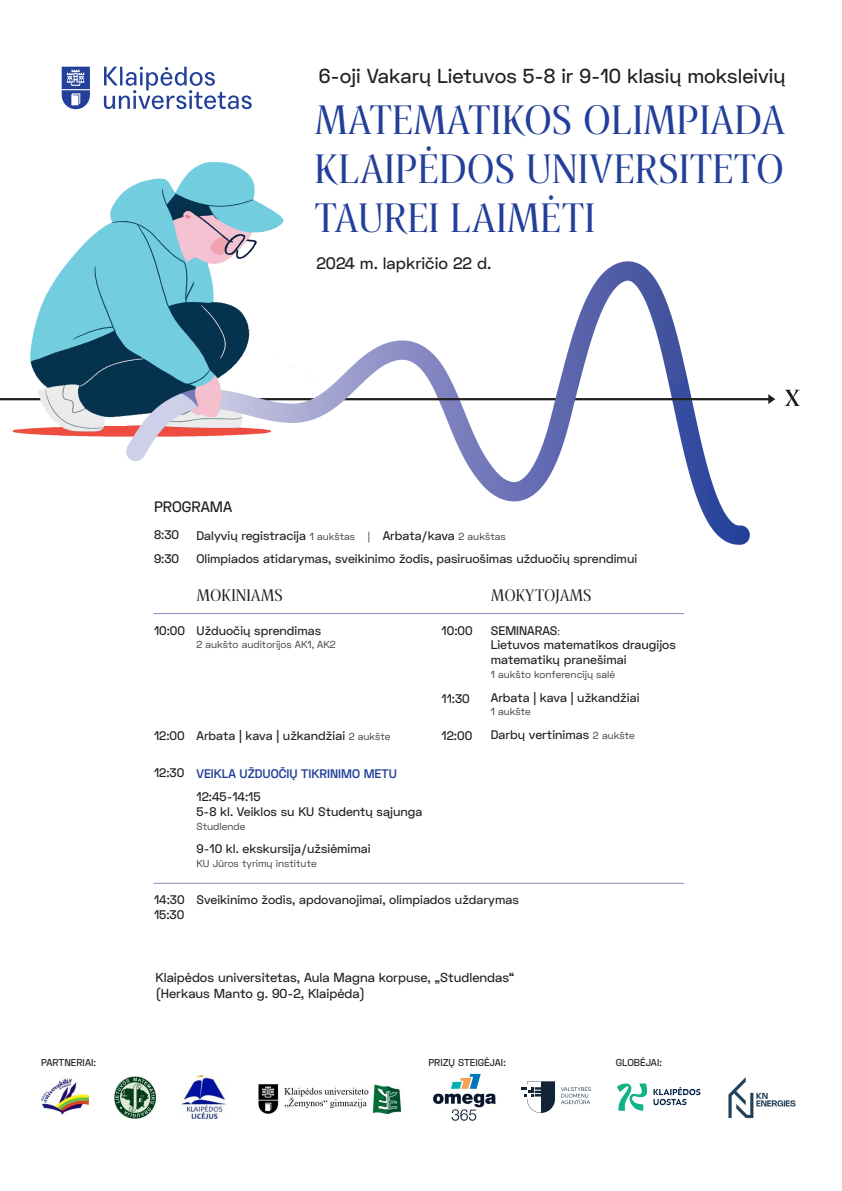
<style>
.page{position:relative;width:842px;height:1191px;background:#fff}
.page>*{position:absolute;margin:0;border:0;box-sizing:border-box;transform-origin:0 0}
.t1{font:38.8px/48.7px "Rando Display";color:#223f99;text-align:justify}
.t2{font:500 20.2px "Space Grotesk";color:#231f20}
.t3{font:500 16.6px "Space Grotesk";color:#231f20}
.t4{font:15.9px "Rando Display";color:#231f20}
.t5{font:15.8px "Rando Display";color:#231f20}
.t6{font:500 15.1px "Space Grotesk";color:#231f20}
.t7{font:500 13px/15.3px "Space Grotesk";color:#231f20}
.t8{font:500 12.5px/14.7px "Space Grotesk";color:#231f20}
.t9{font:600 12.5px "Space Grotesk";color:#223f99}
.t10{font:10.2px "Space Grotesk";color:#3e3e3f}
.t11{font:500 10px "Space Grotesk";color:#231f20}
.s1{font-weight:400;font-size:10.2px;color:#3e3e3f}
</style>
<div class="page">
<img style="left:0;top:162px;width:800px;height:382px">
<hr style="left:154px;top:613px;width:530px;height:1px;background:#8588c2">
<hr style="left:154px;top:883px;width:530px;height:1px;background:#8588c2">
<svg style="left:62px;top:67px;width:190px;height:42px"></svg>
<img style="left:41px;top:1078px;width:48px;height:37px">
<img style="left:258px;top:1084px;width:144px;height:31px">
<img style="left:114px;top:1076px;width:42px;height:42px">
<img style="left:617px;top:1083px;width:84px;height:28px">
<img style="left:728px;top:1077px;width:68px;height:41px">
<img style="left:433px;top:1073px;width:63px;height:48px">
<svg style="left:561px;top:1086px;width:30px;height:18px"></svg>
<svg style="left:521px;top:1081px;width:34px;height:32px"></svg>
<img style="left:182px;top:1075px;width:45px;height:43px">
<h2 class="t2" style="left:319px;top:63px;width:468px">6-oji Vakarų Lietuvos 5-8 ir 9-10 klasių moksleivių</h2>
<h1 class="t1" style="left:314px;top:95px;width:473px">MATEMATIKOS OLIMPIADA KLAIPĖDOS UNIVERSITETO TAUREI LAIMĖTI</h1>
<h3 class="t3" style="left:316px;top:253px;width:177px">2024 m. lapkričio 22 d.</h3>
<p class="t6" style="left:154px;top:497px;width:80px">PROGRAMA</p>
<p class="t8" style="left:196px;top:523px;width:442px;line-height:23.8px">Dalyvių registracija <span class="s1">1 aukštas |</span> Arbata/kava <span class="s1">2 aukštas<br></span>Olimpiados atidarymas, sveikinimo žodis, pasiruošimas užduočių sprendimui</p>
<p class="t4" style="left:196px;top:583px;width:88px">MOKINIAMS</p>
<p class="t8" style="left:196px;top:623px;width:126px">Užduočių sprendimas</p>
<p class="t10" style="left:196px;top:638px;width:141px">2 aukšto auditorijos AK1, AK2</p>
<p class="t8" style="left:154px;top:523px;width:27px;line-height:23.8px">8:30<br>9:30</p>
<p class="t5" style="left:491px;top:584px;width:102px">MOKYTOJAMS</p>
<p class="t8" style="left:154px;top:623px;width:33px">10:00</p>
<p class="t8" style="left:442px;top:623px;width:33px">10:00</p>
<p class="t8" style="left:491px;top:623px;width:187px">SEMINARAS<span class="s1">:<br></span>Lietuvos matematikos draugijos matematikų pranešimai</p>
<p class="t10" style="left:491px;top:667px;width:126px">1 aukšto konferencijų salė</p>
<p class="t8" style="left:491px;top:690px;width:150px">Arbata | kava | užkandžiai</p>
<p class="t10" style="left:491px;top:705px;width:42px">1 aukšte</p>
<p class="t8" style="left:491px;top:727px;width:145px">Darbų vertinimas <span class="s1">2 aukšte</span></p>
<p class="t8" style="left:442px;top:691px;width:30px">11:30</p>
<p class="t8" style="left:442px;top:728px;width:32px">12:00</p>
<p class="t8" style="left:196px;top:728px;width:196px">Arbata | kava | užkandžiai <span class="s1">2 aukšte</span></p>
<p class="t9" style="left:196px;top:765px;width:202px">VEIKLA UŽDUOČIŲ TIKRINIMO METU</p>
<p class="t8" style="left:196px;top:789px;width:227px">12:45-14:15<br>5-8 kl. Veiklos su KU Studentų sąjunga</p>
<p class="t10" style="left:196px;top:819px;width:50px">Studlende</p>
<p class="t8" style="left:196px;top:841px;width:176px">9-10 kl. ekskursija/užsiėmimai</p>
<p class="t10" style="left:196px;top:857px;width:122px">KU Jūros tyrimų institute</p>
<p class="t8" style="left:196px;top:892px;width:324px">Sveikinimo žodis, apdovanojimai, olimpiados uždarymas</p>
<p class="t8" style="left:154px;top:728px;width:32px">12:00</p>
<p class="t8" style="left:154px;top:765px;width:32px">12:30</p>
<p class="t8" style="left:154px;top:892px;width:32px">14:30<br>15:30</p>
<p class="t7" style="left:156px;top:970px;width:360px">Klaipėdos universitetas, Aula Magna korpuse, „Studlendas“ (Herkaus Manto g. 90-2, Klaipėda)</p>
<p class="t11" style="left:41px;top:1055px;width:56px">PARTNERIAI:</p>
<p class="t11" style="left:428px;top:1055px;width:79px">PRIZŲ STEIGĖJAI:</p>
<p class="t11" style="left:616px;top:1055px;width:48px">GLOBĖJAI:</p>
</div>
